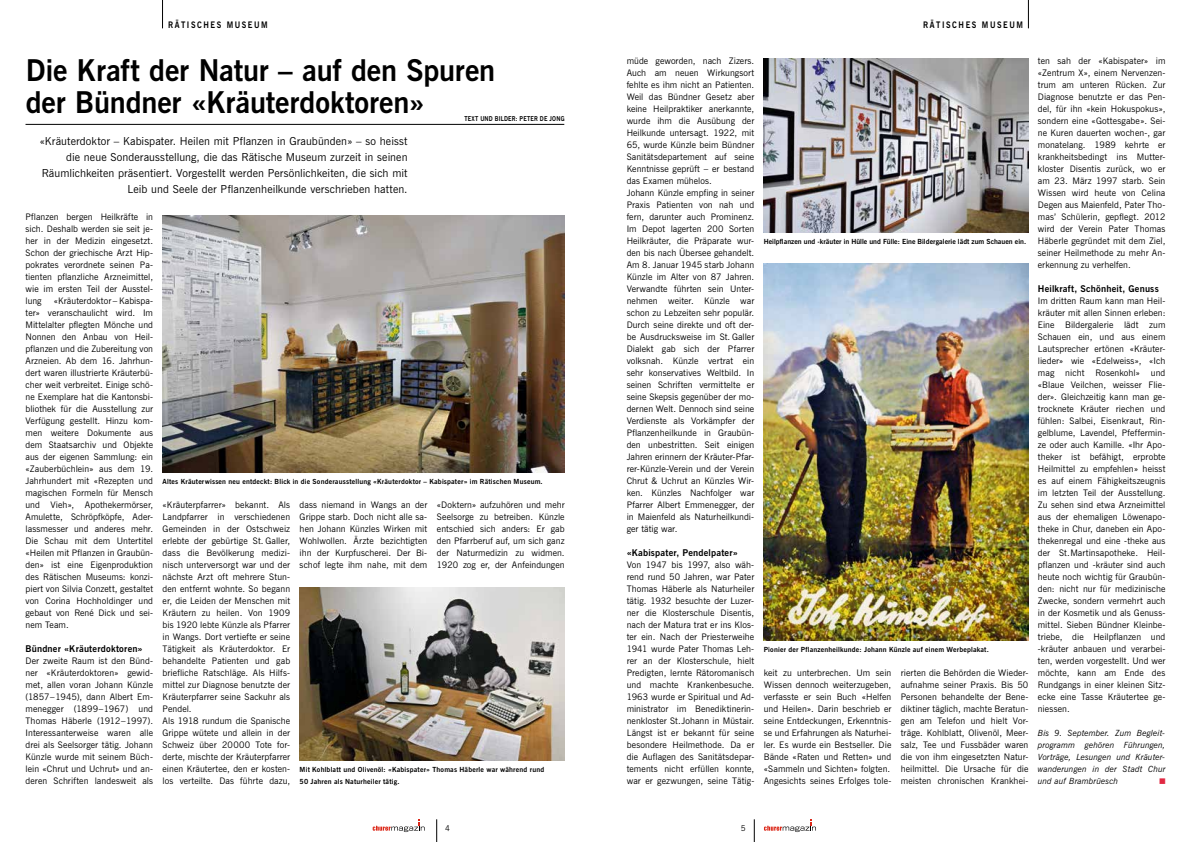
<style>
.page{position:relative;width:1191px;height:842px;background:#fff}
.page>*{position:absolute;margin:0;border:0;box-sizing:border-box;transform-origin:0 0}
.t1{font:700 30px/32px "News Gothic BT";letter-spacing:-.005em;color:#000}
.t2{font:11px/16px "News Gothic BT";letter-spacing:.005em;color:#000;text-align:right}
.t3{font:700 9.3px "News Gothic BT";letter-spacing:.02em;color:#000}
.t4{font:9px/12px "News Gothic BT";letter-spacing:.01em;color:#000;text-align:justify}
.t5{font:700 9px "News Gothic BT";letter-spacing:.2em;color:#000;scale:.86 1}
.t6{font:italic 8.5px/12px "News Gothic BT";letter-spacing:.005em;color:#000;text-align:justify}
.t7{font:8px "News Gothic BT";color:#000}
.t8{font:700 7px/12px "News Gothic BT";letter-spacing:.025em;color:#000}
.t9{font:700 7px "News Gothic BT";letter-spacing:.005em;color:#000}
.t10{font:700 6.7px "News Gothic BT";letter-spacing:.03em;color:#000;scale:.86 1}
.t11{font:6px "Zapf Dingbats IT Cby BT";color:#e12842}
</style>
<div class="page">
<svg style="left:754px;top:819px;width:1px;height:23px"></svg>
<svg style="left:764px;top:820px;width:52px;height:12px"></svg>
<svg style="left:162px;top:0;width:1px;height:28px"></svg>
<svg style="left:436px;top:819px;width:1px;height:23px"></svg>
<svg style="left:373px;top:820px;width:52px;height:12px"></svg>
<svg style="left:1028px;top:0;width:1px;height:28px"></svg>
<hr style="left:26px;top:124px;width:538px;height:1px;background:#000">
<img style="left:300px;top:588px;width:264px;height:172px">
<img style="left:163px;top:215px;width:401px;height:257px">
<img style="left:763px;top:263px;width:265px;height:377px">
<img style="left:763px;top:59px;width:265px;height:173px">
<p class="t5" style="left:168px;top:20px;width:117px">RÄTISCHES MUSEUM</p>
<p class="t5" style="left:923px;top:20px;width:117px">RÄTISCHES MUSEUM</p>
<h1 class="t1" style="left:26px;top:54px;width:471px">Die Kraft der Natur – auf den Spuren der Bündner «Kräuterdoktoren»</h1>
<p class="t2" style="left:40px;top:133px;width:369px">«Kräuterdoktor – Kabispater. Heilen mit Pflanzen in Graubünden» – so heisst die neue Sonderausstellung, die das Rätische Museum zurzeit in seinen Räumlichkeiten präsentiert. Vorgestellt werden Persönlichkeiten, die sich mit Leib und Seele der Pflanzenheilkunde verschrieben hatten.</p>
<p class="t10" style="left:464px;top:114px;width:118px">TEXT UND BILDER: PETER DE JONG</p>
<p class="t4" style="left:26px;top:211px;width:129px">Pflanzen bergen Heilkräfte in sich. Deshalb werden sie seit je&shy;her in der Medizin eingesetzt.<br>Schon der griechische Arzt Hip&shy;pokrates verordnete seinen Pa&shy;tienten pflanzliche Arzneimittel, wie im ersten Teil der Ausstel&shy;lung</p>
<p class="t4" style="left:26px;top:295px;width:129px;text-indent:28px">«Kräuterdoktor – Kabispa&shy;ter» veranschaulicht wird. Im Mittelalter pflegten Mönche und Nonnen den Anbau von Heil&shy;pflanzen und die Zubereitung von Arzneien. Ab dem 16. Jahrhun&shy;dert waren illustrierte Kräuterbü&shy;cher weit verbreitet. Einige schö&shy;ne Exemplare hat die Kantonsbi&shy;bliothek für die Ausstellung zur Verfügung gestellt. Hinzu kom&shy;men weitere Dokumente aus dem Staatsarchiv und Objekte aus der eigenen Sammlung: ein «Zauberbüchlein» aus dem 19.<br>Jahrhundert mit «Rezepten und magischen Formeln für Mensch und Vieh», Apothekermörser, Amulette, Schröpfköpfe, Ader&shy;lassmesser und anderes mehr.<br>Die Schau mit dem Untertitel «Heilen mit Pflanzen in Graubün&shy;den» ist eine Eigenproduktion des Rätischen Museums: konzi&shy;piert von Silvia Conzett, gestaltet von Corina Hochholdinger und gebaut von René Dick und sei&shy;nem Team.</p>
<p class="t3" style="left:26px;top:643px;width:119px">Bündner «Kräuterdoktoren»</p>
<p class="t4" style="left:26px;top:655px;width:129px">Der zweite Raum ist den Bünd&shy;ner «Kräuterdoktoren» gewid&shy;met, allen voran Johann Künzle (1857–1945), dann Albert Em&shy;menegger (1899–1967) und Thomas Häberle (1912–1997).<br>Interessanterweise waren alle drei als Seelsorger tätig. Johann Künzle wurde mit seinem Büch&shy;lein «Chrut und Uchrut» und an&shy;deren Schriften landesweit als</p>
<p class="t8" style="left:163px;top:476px;width:382px">Altes Kräuterwissen neu entdeckt: Blick in die Sonderausstellung «Kräuterdoktor – Kabispater» im Rätischen Museum.</p>
<p class="t4" style="left:163px;top:499px;width:129px;text-align:left">«Kräuterpfarrer» bekannt. Als<br>Landpfarrer in verschiedenen<br>Gemeinden in der Ostschweiz erlebte der gebürtige St. Galler, dass die Bevölkerung medizi&shy;nisch unterversorgt war und der nächste Arzt oft mehrere Stun&shy;den entfernt wohnte. So begann er, die Leiden der Menschen mit<br>Kräutern zu heilen. Von 1909 bis 1920 lebte Künzle als Pfarrer in Wangs. Dort vertiefte er seine<br>Tätigkeit als Kräuterdoktor. Er behandelte Patienten und gab briefliche Ratschläge. Als Hilfs&shy;mittel zur Diagnose benutzte der<br>Kräuterpfarrer seine Sackuhr als<br>Pendel.<br>Als 1918 rundum die Spanische<br>Grippe wütete und allein in der<br>Schweiz über 20000 Tote for&shy;derte, mischte der Kräuterpfarrer einen Kräutertee, den er kosten&shy;los verteilte. Das führte dazu,</p>
<p class="t4" style="left:437px;top:499px;width:129px">«Doktern» aufzuhören und mehr Seelsorge zu betreiben. Künzle entschied sich anders: Er gab den Pfarrberuf auf, um sich ganz der Naturmedizin zu widmen.<br>1920 zog er, der Anfeindungen</p>
<p class="t4" style="left:300px;top:499px;width:129px">dass niemand in Wangs an der Grippe starb. Doch nicht alle sa&shy;hen Johann Künzles Wirken mit Wohlwollen. Ärzte bezichtigten ihn der Kurpfuscherei. Der Bi&shy;schof legte ihm nahe, mit dem</p>
<p class="t8" style="left:300px;top:764px;width:246px">Mit Kohlblatt und Olivenöl: «Kabispater» Thomas Häberle war während rund<br>50 Jahren als Naturheiler tätig.</p>
<p class="t4" style="left:626px;top:55px;width:129px;text-align:left">müde geworden, nach Zizers.<br>Auch am neuen Wirkungsort fehlte es ihm nicht an Patienten.<br>Weil das Bündner Gesetz aber keine Heilpraktiker anerkannte, wurde ihm die Ausübung der<br>Heilkunde untersagt. 1922, mit<br>65, wurde Künzle beim Bündner<br>Sanitätsdepartement auf seine<br>Kenntnisse geprüft – er bestand das Examen mühelos.<br>Johann Künzle empfing in seiner<br>Praxis Patienten von nah und fern, darunter auch Prominenz.<br>Im Depot lagerten 200 Sorten<br>Heilkräuter, die Präparate wur&shy;den bis nach Übersee gehandelt.<br>Am 8. Januar 1945 starb Johann<br>Künzle im Alter von 87 Jahren.<br>Verwandte führten sein Unter&shy;nehmen weiter. Künzle war schon zu Lebzeiten sehr populär.<br>Durch seine direkte und oft der&shy;be Ausdrucksweise im St. Galler<br>Dialekt gab sich der Pfarrer volksnah. Künzle vertrat ein sehr konservatives Weltbild. In seinen Schriften vermittelte er seine Skepsis gegenüber der mo&shy;dernen Welt. Dennoch sind seine<br>Verdienste als Vorkämpfer der<br>Pflanzenheilkunde in Graubün&shy;den unbestritten. Seit einigen<br>Jahren erinnern der Kräuter-Pfar&shy;rer-Künzle-Verein und der Verein<br>Chrut &amp; Uchrut an Künzles Wir&shy;ken. Künzles Nachfolger war<br>Pfarrer Albert Emmenegger, der in Maienfeld als Naturheilkundi&shy;ger tätig war.</p>
<p class="t3" style="left:626px;top:547px;width:113px">«Kabispater, Pendelpater»</p>
<p class="t4" style="left:626px;top:559px;width:129px">Von 1947 bis 1997, also wäh&shy;rend rund 50 Jahren, war Pater Thomas Häberle als Naturheiler tätig. 1932 besuchte der Luzer&shy;ner die Klosterschule Disentis, nach der Matura trat er ins Klos&shy;ter ein. Nach der Priesterweihe 1941 wurde Pater Thomas Leh&shy;rer an der Klosterschule, hielt Predigten, lernte Rätoromanisch und machte Krankenbesuche.<br>1963 wurde er Spiritual und Ad&shy;ministrator im Benediktinerin&shy;nenkloster St.Johann in Müstair.<br>Längst ist er bekannt für seine besondere Heilmethode. Da er die Auflagen des Sanitätsdepar&shy;tements nicht erfüllen konnte, war er gezwungen, seine Tätig-</p>
<p class="t9" style="left:763px;top:238px;width:264px">Heilpflanzen und -kräuter in Hülle und Fülle: Eine Bildergalerie lädt zum Schauen ein.</p>
<p class="t8" style="left:763px;top:644px;width:227px">Pionier der Pflanzenheilkunde: Johann Künzle auf einem Werbeplakat.</p>
<p class="t4" style="left:763px;top:667px;width:129px;text-align:left">keit zu unterbrechen. Um sein<br>Wissen dennoch weiterzugeben, verfasste er sein Buch «Helfen und Heilen». Darin beschrieb er seine Entdeckungen, Erkenntnis&shy;se und Erfahrungen als Naturhei&shy;ler. Es wurde ein Bestseller. Die<br>Bände «Raten und Retten» und «Sammeln und Sichten» folgten.<br>Angesichts seines Erfolges tole-</p>
<p class="t4" style="left:900px;top:667px;width:129px">rierten die Behörden die Wieder&shy;aufnahme seiner Praxis. Bis 50<br>Personen behandelte der Bene&shy;diktiner täglich, machte Beratun&shy;gen am Telefon und hielt Vor&shy;träge. Kohlblatt, Olivenöl, Meer&shy;salz, Tee und Fussbäder waren die von ihm eingesetzten Natur&shy;heilmittel. Die Ursache für die meisten chronischen Krankhei-</p>
<p class="t4" style="left:1037px;top:55px;width:129px">ten sah der «Kabispater» im «Zentrum X», einem Nervenzen&shy;trum am unteren Rücken. Zur Diagnose benutzte er das Pen&shy;del, für ihn «kein Hokuspokus», sondern eine «Gottesgabe». Sei&shy;ne Kuren dauerten wochen-, gar monatelang. 1989 kehrte er krankheitsbedingt ins Mutter&shy;kloster Disentis zurück, wo er am 23. März 1997 starb. Sein Wissen wird heute von Celina Degen aus Maienfeld, Pater Tho&shy;mas’ Schülerin, gepflegt. 2012 wird der Verein Pater Thomas Häberle gegründet mit dem Ziel, seiner Heilmethode zu mehr An&shy;erkennung zu verhelfen.</p>
<p class="t3" style="left:1037px;top:283px;width:122px">Heilkraft, Schönheit, Genuss</p>
<p class="t4" style="left:1037px;top:295px;width:129px">Im dritten Raum kann man Heil&shy;kräuter mit allen Sinnen erleben:<br>Eine Bildergalerie lädt zum Schauen ein, und aus einem Lautsprecher ertönen «Kräuter&shy;lieder» wie «Edelweiss», «Ich mag nicht Rosenkohl» und «Blaue Veilchen, weisser Flie&shy;der». Gleichzeitig kann man ge&shy;trocknete Kräuter riechen und fühlen: Salbei, Eisenkraut, Rin&shy;gelblume, Lavendel, Pfeffermin&shy;ze oder auch Kamille. «Ihr Apo&shy;theker ist befähigt, erprobte Heilmittel zu empfehlen» heisst es auf einem Fähigkeitszeugnis im letzten Teil der Ausstellung.<br>Zu sehen sind etwa Arzneimittel aus der ehemaligen Löwenapo&shy;theke in Chur, daneben ein Apo&shy;thekenregal und eine -theke aus der St.Martinsapotheke. Heil&shy;pflanzen und -kräuter sind auch heute noch wichtig für Graubün&shy;den: nicht nur für medizinische Zwecke, sondern vermehrt auch in der Kosmetik und als Genuss&shy;mittel. Sieben Bündner Kleinbe&shy;triebe, die Heilpflanzen und -kräuter anbauen und verarbei&shy;ten, werden vorgestellt. Und wer möchte, kann am Ende des Rundgangs in einer kleinen Sitz&shy;ecke eine Tasse Kräutertee ge&shy;niessen.</p>
<p class="t6" style="left:1037px;top:727px;width:129px">Bis 9. September. Zum Begleit&shy;programm gehören Führungen, Vorträge, Lesungen und Kräuter&shy;wanderungen in der Stadt Chur und auf Brambrüesch</p>
<p class="t11" style="left:1159px;top:779px;width:7px">■</p>
<p class="t7" style="left:445px;top:823px;width:6px">4</p>
<p class="t7" style="left:741px;top:823px;width:6px">5</p>
</div>
